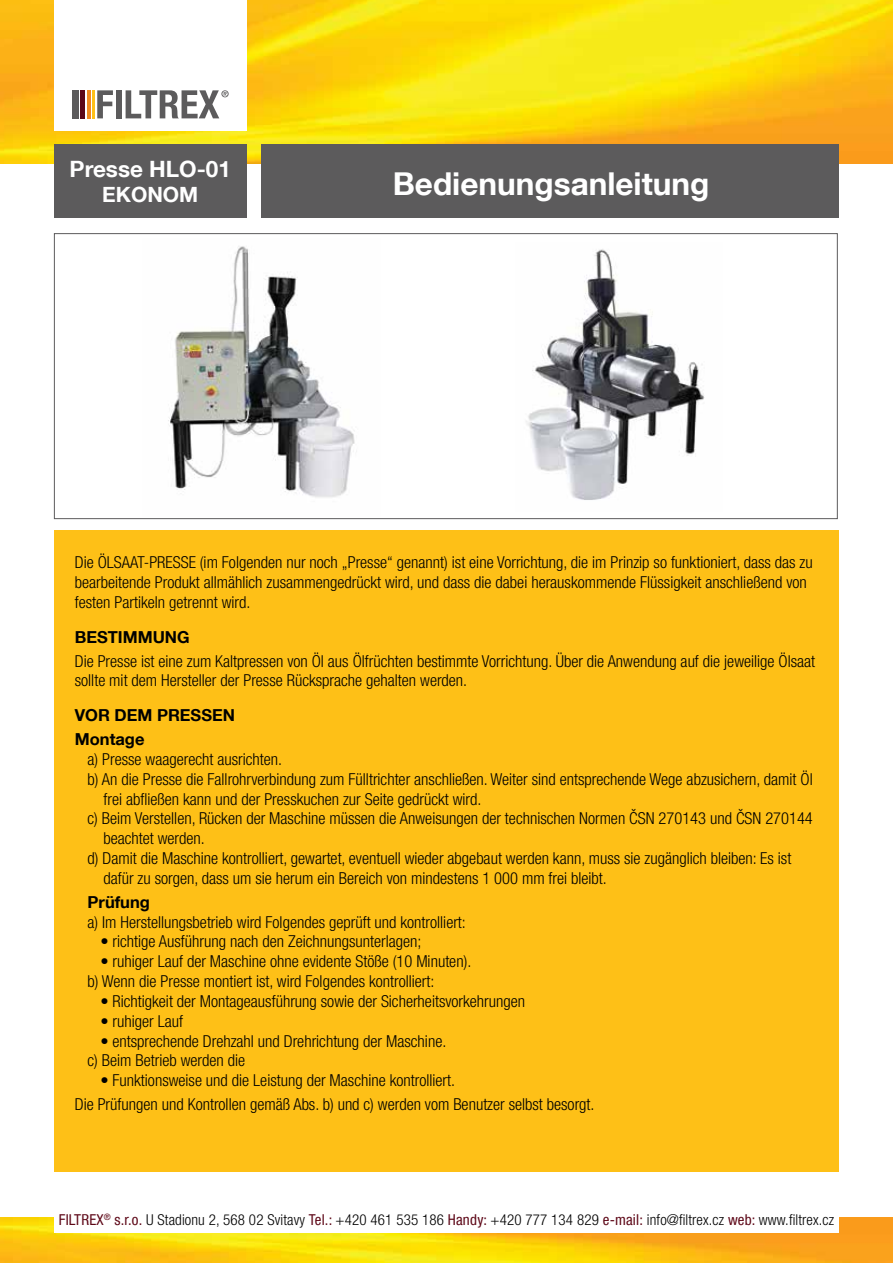
<style>
.page{position:relative;width:893px;height:1263px;background:#fff}
.page>*{position:absolute;margin:0;border:0;box-sizing:border-box;transform-origin:0 0}
.t1{font:700 31.5px "Helvetica Neue LT Com";color:#fff}
.t2{font:700 22.5px "Helvetica Neue LT Com";color:#fff}
.t3{font:700 21px "Helvetica Neue LT Com";color:#fff}
.t4{font:300 condensed 16.5px/19.8px "Helvetica Neue LT Com";color:#000}
.t5{font:700 16.5px/24px "Helvetica Neue LT Com";color:#000}
.t6{font:300 condensed 15px "Helvetica Neue LT Com";letter-spacing:.01em;color:#000}
.s1{font-weight:400;color:#5d0717}
</style>
<div class="page">
<img style="left:0;top:0;width:893px;height:164px">
<div style="left:54px;top:0;width:193px;height:131px;background:#fff"></div>
<hr style="left:93px;top:90px;width:2px;height:28px;background:#fec017">
<hr style="left:87px;top:90px;width:4px;height:28px;background:#f18a21">
<div style="left:80px;top:90px;width:5px;height:28px;background:#5d0718"></div>
<div style="left:72px;top:90px;width:6px;height:28px;background:#5c5b5c"></div>
<svg style="left:97px;top:90px;width:16px;height:28px"></svg>
<div style="left:116px;top:90px;width:5px;height:28px;background:#5c5b5c"></div>
<svg style="left:126px;top:90px;width:103px;height:28px"></svg>
<img style="left:0;top:1218px;width:893px;height:45px">
<div style="left:54px;top:1200px;width:785px;height:33px;background:#fff"></div>
<div style="left:54px;top:531px;width:785px;height:641px;background:#fec017"></div>
<div style="left:54px;top:145px;width:193px;height:73px;background:#5c5b5c"></div>
<div style="left:261px;top:145px;width:578px;height:73px;background:#5c5b5c"></div>
<img style="left:526px;top:249px;width:179px;height:251px">
<img style="left:168px;top:246px;width:187px;height:252px">
<h2 class="t2" style="left:70px;top:154px;width:163px">Presse HLO-01</h2>
<p class="t3" style="left:102px;top:181px;width:98px">EKONOM</p>
<h1 class="t1" style="left:393px;top:164px;width:318px">Bedienungsanleitung</h1>
<p class="t4" style="left:75px;top:552px;width:739px">Die ÖLSAAT-PRESSE (im Folgenden nur noch „Presse“ genannt) ist eine Vorrichtung, die im Prinzip so funktioniert, dass das zu bearbeitende Produkt allmählich zusammengedrückt wird, und dass die dabei herauskommende Flüssigkeit anschließend von festen Partikeln getrennt wird.</p>
<p class="t5" style="left:75px;top:624px;width:116px">BESTIMMUNG</p>
<p class="t4" style="left:75px;top:651px;width:742px">Die Presse ist eine zum Kaltpressen von Öl aus Ölfrüchten bestimmte Vorrichtung. Über die Anwendung auf die jeweilige Ölsaat sollte mit dem Hersteller der Presse Rücksprache gehalten werden.</p>
<p class="t5" style="left:75px;top:703px;width:162px">VOR DEM PRESSEN<br>Montage</p>
<p class="t4" style="left:88px;top:749px;width:196px">a) Presse waagerecht ausrichten.</p>
<p class="t4" style="left:88px;top:769px;width:727px">b) An die Presse die Fallrohrverbindung zum Fülltrichter anschließen. Weiter sind entsprechende Wege abzusichern, damit Öl</p>
<p class="t4" style="left:103px;top:789px;width:379px">frei abfließen kann und der Presskuchen zur Seite gedrückt wird.</p>
<p class="t4" style="left:88px;top:809px;width:727px">c) Beim Verstellen, Rücken der Maschine müssen die Anweisungen der technischen Normen ČSN 270143 und ČSN 270144</p>
<p class="t4" style="left:103px;top:828px;width:103px">beachtet werden.</p>
<p class="t4" style="left:88px;top:848px;width:705px">d) Damit die Maschine kontrolliert, gewartet, eventuell wieder abgebaut werden kann, muss sie zugänglich bleiben: Es ist</p>
<p class="t4" style="left:103px;top:868px;width:505px">dafür zu sorgen, dass um sie herum ein Bereich von mindestens 1 000 mm frei bleibt.</p>
<p class="t5" style="left:88px;top:889px;width:64px">Prüfung</p>
<p class="t4" style="left:88px;top:912px;width:380px">a) Im Herstellungsbetrieb wird Folgendes geprüft und kontrolliert:</p>
<p class="t4" style="left:100px;top:932px;width:323px">• richtige Ausführung nach den Zeichnungsunterlagen;</p>
<p class="t4" style="left:88px;top:951px;width:385px;text-indent:13px">• ruhiger Lauf der Maschine ohne evidente Stöße (10 Minuten). b) Wenn die Presse montiert ist, wird Folgendes kontrolliert:</p>
<p class="t4" style="left:100px;top:991px;width:426px">• Richtigkeit der Montageausführung sowie der Sicherheitsvorkehrungen</p>
<p class="t4" style="left:100px;top:1011px;width:84px">• ruhiger Lauf</p>
<p class="t4" style="left:88px;top:1031px;width:360px;text-indent:13px">• entsprechende Drehzahl und Drehrichtung der Maschine. c) Beim Betrieb werden die</p>
<p class="t4" style="left:75px;top:1068px;width:521px;line-height:24px;text-indent:26px">• Funktionsweise und die Leistung der Maschine kontrolliert.<br>Die Prüfungen und Kontrollen gemäß Abs. b) und c) werden vom Benutzer selbst besorgt.</p>
<p class="t6" style="left:59px;top:1211px;width:777px"><span class="s1">FILTREX</span><sup>®</sup> <span class="s1">s.r.o.</span> U Stadionu 2, 568 02 Svitavy <span class="s1">Tel.:</span> +420 461 535 186 <span class="s1">Handy:</span> +420 777 134 829 <span class="s1">e-mail:</span> info@filtrex.cz <span class="s1">web:</span> www.filtrex.cz</p>
</div>
